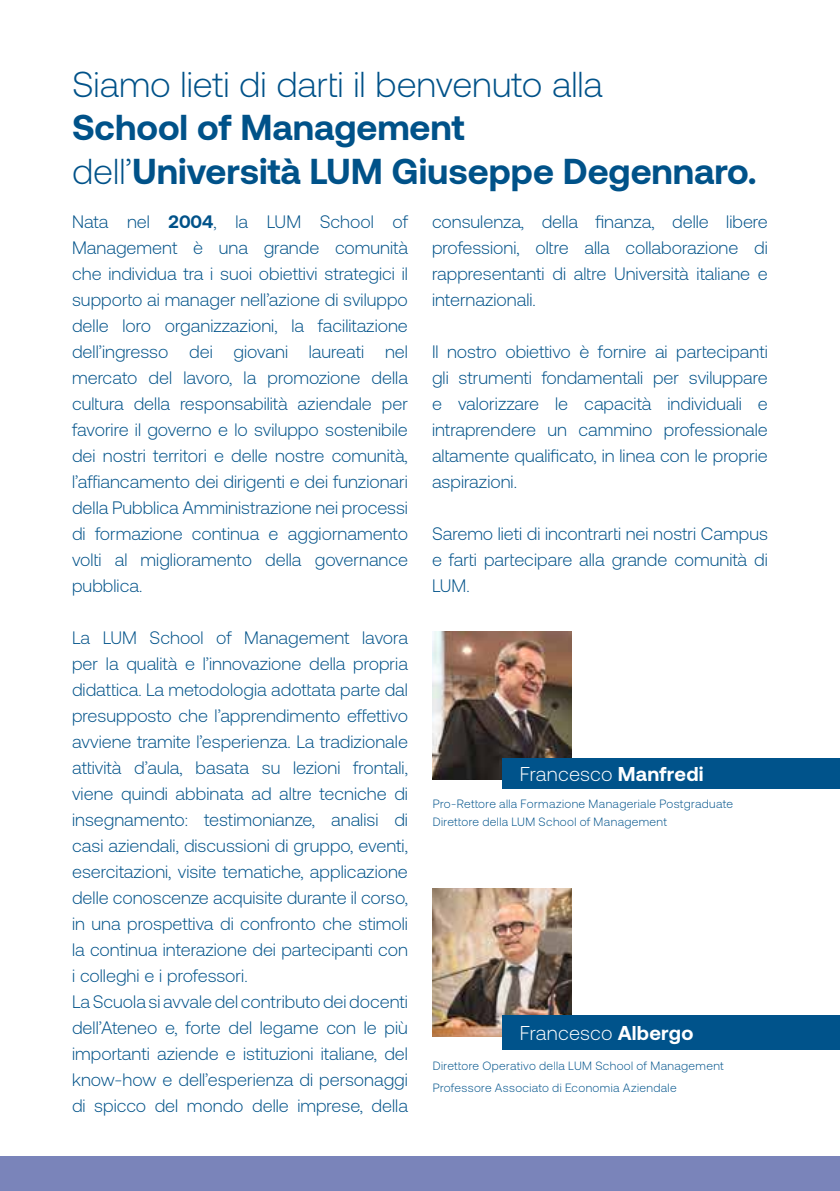
<style>
.page{position:relative;width:840px;height:1191px;background:#fff}
.page>*{position:absolute;margin:0;border:0;box-sizing:border-box;transform-origin:0 0}
.t1{font:700 36px/43.2px "Aeonik";color:#005289}
.t2{font:300 36px "Aeonik";color:#005289}
.t3{font:300 20px "Aeonik";letter-spacing:.005em;color:#fff}
.t4{font:300 18px/26px "Aeonik";color:#005289;text-align:justify}
.t5{font:300 12px/18px "Aeonik";letter-spacing:.03em;color:#00538b}
.s1{font-weight:300}
.s2{font-weight:700}
</style>
<div class="page">
<hr style="left:839px;top:0;width:1px;height:1191px;background:#44a0b5">
<img style="left:432px;top:888px;width:139px;height:148px">
<img style="left:432px;top:631px;width:139px;height:148px">
<div style="left:502px;top:758px;width:337px;height:30px;background:#00538b"></div>
<div style="left:502px;top:1016px;width:337px;height:34px;background:#00538b"></div>
<div style="left:0;top:1157px;width:839px;height:34px;background:#7a84ba"></div>
<h1 class="t2" style="left:72px;top:65px;width:532px">Siamo lieti di darti il benvenuto alla</h1>
<h1 class="t1" style="left:72px;top:106px;width:686px">School of Management<br><span class="s1">dell’</span>Università LUM Giuseppe Degennaro.</h1>
<p class="t4" style="left:72px;top:209px;width:337px">Nata nel <span class="s2">2004</span>, la LUM School of Management è una grande comunità che individua tra i suoi obiettivi strategici il supporto ai manager nell’azione di sviluppo delle loro organizzazioni, la facilitazione dell’ingresso dei giovani laureati nel mercato del lavoro, la promozione della cultura della responsabilità aziendale per favorire il governo e lo sviluppo sostenibile dei nostri territori e delle nostre comunità, l’affiancamento dei dirigenti e dei funzionari della Pubblica Amministrazione nei processi di formazione continua e aggiornamento volti al miglioramento della governance pubblica.</p>
<p class="t4" style="left:72px;top:625px;width:337px;text-align:left">La LUM School of Management lavora per la qualità e l’innovazione della propria didattica. La metodologia adottata parte dal presupposto che l’apprendimento effettivo avviene tramite l’esperienza. La tradizionale attività d’aula, basata su lezioni frontali, viene quindi abbinata ad altre tecniche di insegnamento: testimonianze, analisi di casi aziendali, discussioni di gruppo, eventi, esercitazioni, visite tematiche, applicazione delle conoscenze acquisite durante il corso, in una prospettiva di confronto che stimoli la continua interazione dei partecipanti con i colleghi e i professori.<br>La Scuola si avvale del contributo dei docenti dell’Ateneo e, forte del legame con le più importanti aziende e istituzioni italiane, del know-how e dell’esperienza di personaggi di spicco del mondo delle imprese, della</p>
<p class="t4" style="left:432px;top:209px;width:337px">consulenza, della finanza, delle libere professioni, oltre alla collaborazione di rappresentanti di altre Università italiane e internazionali.</p>
<p class="t4" style="left:432px;top:339px;width:337px">Il nostro obiettivo è fornire ai partecipanti gli strumenti fondamentali per sviluppare e valorizzare le capacità individuali e intraprendere un cammino professionale altamente qualificato, in linea con le proprie aspirazioni.</p>
<p class="t4" style="left:432px;top:521px;width:337px">Saremo lieti di incontrarti nei nostri Campus e farti partecipare alla grande comunità di LUM.</p>
<p class="t3" style="left:519px;top:762px;width:185px">Francesco <span class="s2">Manfredi</span></p>
<p class="t5" style="left:432px;top:795px;width:301px">Pro-Rettore alla Formazione Manageriale Postgraduate<br>Direttore della LUM School of Management</p>
<p class="t3" style="left:519px;top:1022px;width:175px">Francesco <span class="s2">Albergo</span></p>
<p class="t5" style="left:432px;top:1054px;width:292px;line-height:22px">Direttore Operativo della LUM School of Management<br>Professore Associato di Economia Aziendale</p>
</div>
